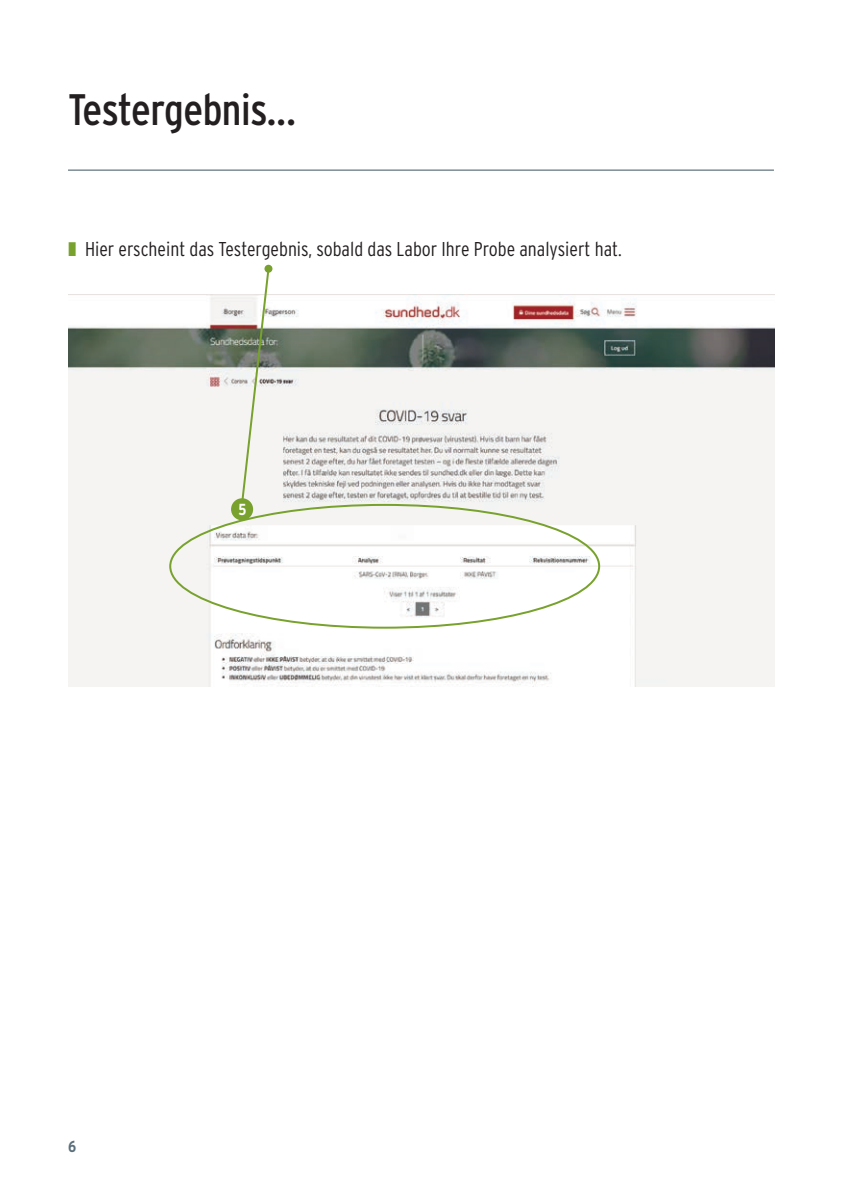
<style>
.page{position:relative;width:842px;height:1191px;background:#fff}
.page>*{position:absolute;margin:0;border:0;box-sizing:border-box;transform-origin:0 0}
.t1{font:condensed 44px "Interstate";letter-spacing:-.01em;color:#231f20}
.t2{font:300 condensed 20px "Interstate";color:#231f20}
.t3{font:700 condensed 16px "Interstate";color:#5b6f7b}
.t4{font:700 condensed 16px "Interstate";color:#fff}
.s1{color:#78a22d}
</style>
<div class="page">
<hr style="left:68px;top:169px;width:706px;height:2px;background:#5b6f7b">
<img style="left:68px;top:295px;width:706px;height:391px">
<div style="left:231px;top:498px;width:22px;height:22px;background:#78a22d;border-radius:50%"></div>
<svg style="left:240px;top:272px;width:31px;height:231px"></svg>
<div style="left:264px;top:265px;width:8px;height:8px;background:#78a22d;border-radius:50%"></div>
<h1 class="t1" style="left:68px;top:85px;width:230px">Testergebnis...</h1>
<p class="t2" style="left:68px;top:237px;width:555px"><span class="s1">❚</span> Hier erscheint das Testergebnis, sobald das Labor Ihre Probe analysiert hat.</p>
<p class="t4" style="left:238px;top:501px;width:9px">5</p>
<p class="t3" style="left:68px;top:1137px;width:10px">6</p>
</div>
